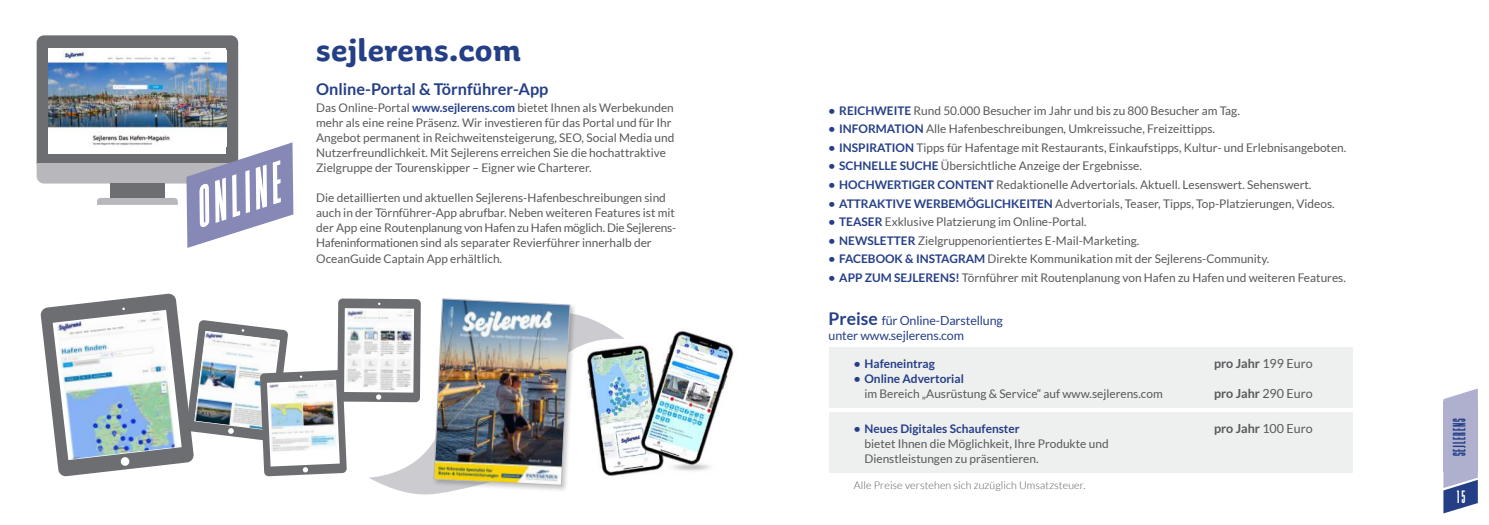
<style>
.page{position:relative;width:1489px;height:525px;background:#fff}
.page>*{position:absolute;margin:0;border:0;box-sizing:border-box;transform-origin:0 0}
.t1{font:700 32.5px "Aniuk";letter-spacing:.02em;color:#253f87}
.t2{font:18.75px "Bee Four";letter-spacing:.05em;color:#253f87}
.t3{font:18.75px "Bee Four";color:#fff}
.t4{font:700 16.25px "Lato";color:#253f87}
.t5{font:12.5px/15px "Lato";letter-spacing:-.01em;color:#253f87}
.t6{font:700 12.5px "Lato";color:#57585a}
.t7{font:11.88px/15px "Lato";color:#57585a}
.t8{font:700 11.88px "Lato";color:#253f87}
.t9{font:300 10.62px "Lato";letter-spacing:.01em;color:#57585a}
.s1{font-weight:700;color:#253f87}
.s2{font-weight:700;font-size:17.5px}
.s3{font-weight:400}
</style>
<div class="page">
<img style="left:625px;top:330px;width:109px;height:144px">
<svg style="left:1443px;top:471px;width:34px;height:42px"></svg>
<div style="left:1443px;top:401px;width:34px;height:70px;background:#afafce"></div>
<svg style="left:1443px;top:389px;width:34px;height:12px"></svg>
<div style="left:828px;top:347px;width:524px;height:60px;background:#eeefef"></div>
<img style="left:37px;top:35px;width:256px;height:213px">
<img style="left:40px;top:293px;width:585px;height:202px">
<div style="left:828px;top:411px;width:524px;height:61px;background:#eeefef"></div>
<h1 class="t1" style="left:316px;top:38px;width:206px">sejlerens.com</h1>
<h3 class="t4" style="left:316px;top:79px;width:234px">Online-Portal &amp; Törnführer-App</h3>
<p class="t7" style="left:316px;top:101px;width:359px">Das Online-Portal <span class="s1">www.sejlerens.com</span> bietet Ihnen als Werbekunden mehr als eine reine Präsenz. Wir investieren für das Portal und für Ihr Angebot permanent in Reichweitensteigerung, SEO, Social Media und Nutzerfreundlichkeit. Mit Sejlerens erreichen Sie die hochattraktive Zielgruppe der Tourenskipper – Eigner wie Charterer.</p>
<p class="t7" style="left:316px;top:191px;width:361px">Die detaillierten und aktuellen Sejlerens-Hafenbeschreibungen sind auch in der Törnführer-App abrufbar. Neben wei teren Features ist mit der App eine Routenplanung von Hafen zu Hafen möglich. Die Sejlerens-Hafeninformationen sind als separater Revierführer innerhalb der OceanGuide Captain App erhältlich.</p>
<p class="t7" style="left:828px;top:103px;width:413px"><span class="s1">• REICHWEITE</span> Rund 50.000 Besucher im Jahr und bis zu 800 Besucher am Tag.</p>
<p class="t7" style="left:828px;top:121px;width:388px"><span class="s1">• INFORMATION</span> Alle Hafenbeschreibungen, Umkreissuche, Freizeittipps.</p>
<p class="t7" style="left:828px;top:140px;width:519px"><span class="s1">• INSPIRATION</span> Tipps für Hafentage mit Restaurants, Einkaufstipps, Kultur- und Erlebnisangeboten.</p>
<p class="t7" style="left:828px;top:158px;width:315px"><span class="s1">• SCHNELLE SUCHE</span> Übersichtliche Anzeige der Ergebnisse.</p>
<p class="t7" style="left:828px;top:177px;width:484px"><span class="s1">• HOCHWERTIGER CONTENT</span> Redaktionelle Advertorials. Aktuell. Lesenswert. Sehenswert.</p>
<p class="t7" style="left:828px;top:196px;width:507px"><span class="s1">• ATTRAKTIVE WERBEMÖGLICHKEITEN</span> Advertorials, Teaser, Tipps, Top-Platzierungen, Videos.</p>
<p class="t7" style="left:828px;top:214px;width:260px"><span class="s1">• TEASER</span> Exklusive Platzierung im Online-Portal.</p>
<p class="t7" style="left:828px;top:233px;width:312px"><span class="s1">• NEWSLETTER</span> Zielgruppenorientiertes E-Mail-Marketing.</p>
<p class="t7" style="left:828px;top:251px;width:442px"><span class="s1">• FACEBOOK &amp; INSTAGRAM</span> Direkte Kommunikation mit der Sejlerens-Community.</p>
<p class="t7" style="left:828px;top:270px;width:519px"><span class="s1">• APP ZUM SEJLERENS!</span> Törnführer mit Routenplanung von Hafen zu Hafen und weiteren Features.</p>
<p class="t5" style="left:828px;top:313px;width:176px"><span class="s2">Preise</span> für Online-Darstellung unter www.sejlerens.com</p>
<p class="t8" style="left:853px;top:357px;width:83px">• Hafeneintrag</p>
<p class="t6" style="left:1213px;top:356px;width:100px">pro Jahr <span class="s3">199 Euro</span></p>
<p class="t8" style="left:853px;top:372px;width:112px">• Online Advertorial</p>
<p class="t7" style="left:864px;top:386px;width:300px">im Bereich „Ausrüstung &amp; Service“ auf www.sejlerens.com</p>
<p class="t6" style="left:1213px;top:386px;width:100px">pro Jahr <span class="s3">290 Euro</span></p>
<p class="t8" style="left:853px;top:422px;width:167px">• Neues Digitales Schaufenster</p>
<p class="t6" style="left:1213px;top:421px;width:100px">pro Jahr <span class="s3">100 Euro</span></p>
<p class="t7" style="left:864px;top:436px;width:246px">bietet Ihnen die Möglichkeit, Ihre Produkte und<br>Dienstleistungen zu präsentieren.</p>
<p class="t9" style="left:853px;top:480px;width:233px">Alle Preise verstehen sich zuzüglich Umsatzsteuer.</p>
<h2 class="t2" style="left:1447px;top:456px;width:39px;rotate:-90deg">SEJLERENS</h2>
<h2 class="t3" style="left:1455px;top:485px;width:11px">15</h2>
</div>
